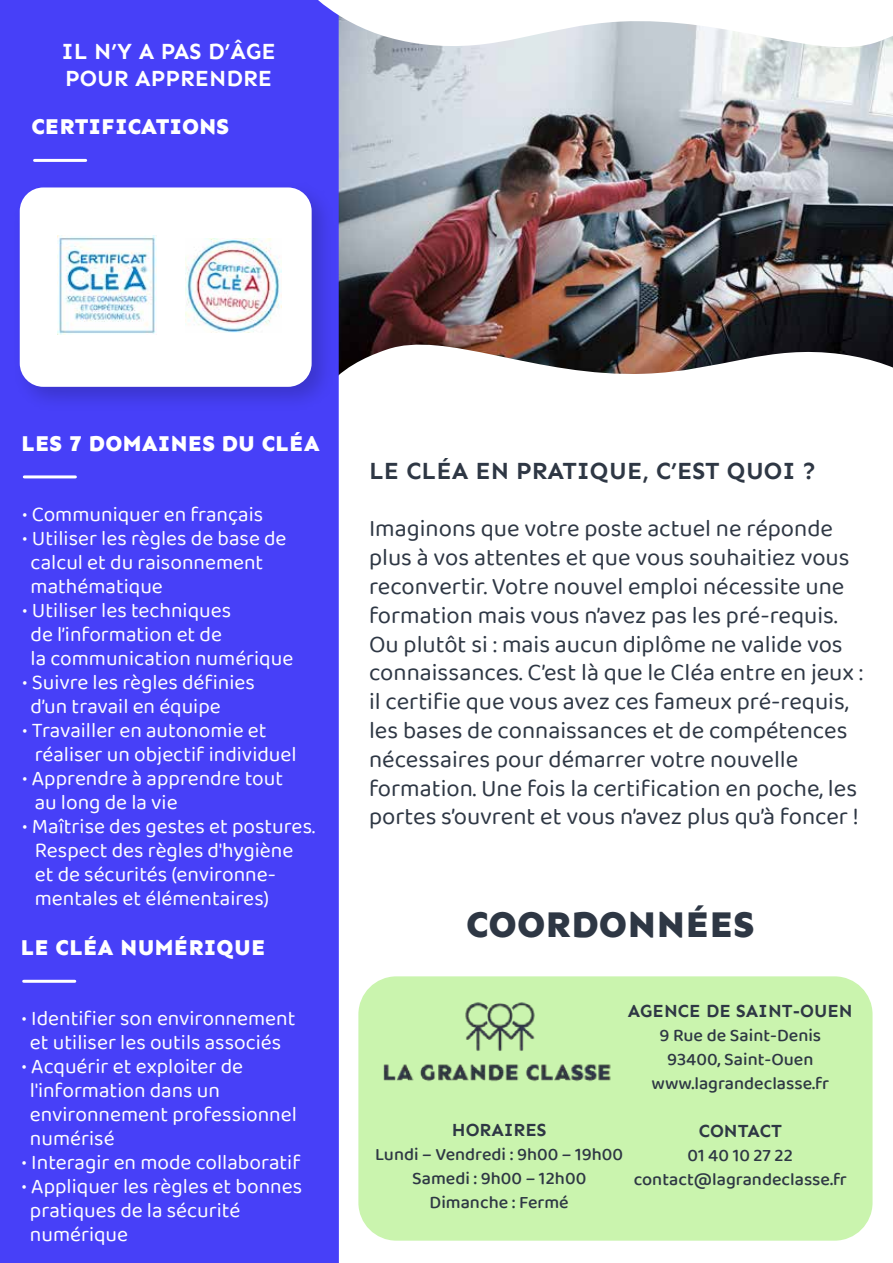
<style>
.page{position:relative;width:893px;height:1263px;background:#fff}
.page>*{position:absolute;margin:0;border:0;box-sizing:border-box;transform-origin:0 0}
.t1{font:800 37.5px "Sen";color:#2e3744}
.t2{font:24px/28.8px "Baloo Chettan 2";color:#2e3744}
.t3{font:700 24px "Sen";color:#2e3744}
.t4{font:800 22.5px "Sen";color:#fff}
.t5{font:700 22.5px/27px "Sen";color:#fff}
.t6{font:21px/24px "Baloo Chettan 2";color:#fff}
.t7{font:500 18px/24px "Baloo Chettan 2";color:#2e3744;text-align:center}
.t8{font:700 18px "Sen";color:#2e3744}
</style>
<div class="page">
<img style="left:339px;top:63px;width:554px;height:267px">
<img style="left:343px;top:330px;width:550px;height:44px">
<div style="left:0;top:0;width:339px;height:1263px;background:#4740f8"></div>
<svg style="left:299px;top:0;width:594px;height:63px"></svg>
<hr style="left:35px;top:159px;width:51px;height:3px;background:#fff">
<img style="left:5px;top:173px;width:338px;height:245px">
<div style="left:20px;top:187px;width:292px;height:200px;background:#fff;border-radius:24px"></div>
<div style="left:358px;top:976px;width:514px;height:265px;background:#caf4ae;border-radius:38px"></div>
<img style="left:383px;top:1002px;width:228px;height:80px">
<img style="left:57px;top:236px;width:100px;height:99px">
<hr style="left:24px;top:475px;width:51px;height:3px;background:#fff">
<hr style="left:24px;top:980px;width:51px;height:3px;background:#fff">
<img style="left:185px;top:238px;width:96px;height:94px">
<p class="t5" style="left:62px;top:38px;width:216px">IL N’Y A PAS D’ÂGE<br>POUR APPRENDRE</p>
<p class="t4" style="left:31px;top:114px;width:199px">CERTIFICATIONS</p>
<p class="t4" style="left:21px;top:431px;width:300px">LES 7 DOMAINES DU CLÉA</p>
<p class="t6" style="left:22px;top:502px;width:242px">• Communiquer en français</p>
<p class="t6" style="left:31px;top:526px;width:257px;text-indent:-8px">• Utiliser les règles de base de calcul et du raisonnement mathématique</p>
<p class="t6" style="left:31px;top:598px;width:264px;text-indent:-8px">• Utiliser les techniques<br>de l’information et de<br>la communication numérique</p>
<p class="t6" style="left:31px;top:670px;width:226px;text-indent:-8px">• Suivre les règles définies d’un travail en équipe</p>
<p class="t6" style="left:35px;top:718px;width:263px;text-indent:-13px">• Travailler en autonomie et réaliser un objectif individuel</p>
<p class="t6" style="left:35px;top:766px;width:250px;text-indent:-13px">• Apprendre à apprendre tout au long de la vie</p>
<p class="t6" style="left:35px;top:814px;width:282px;text-indent:-13px">• Maîtrise des gestes et postures.<br>Respect des règles d'hygiène et de sécurités (environne&shy;mentales et élémentaires)</p>
<p class="t4" style="left:21px;top:935px;width:247px">LE CLÉA NUMÉRIQUE</p>
<p class="t6" style="left:22px;top:1006px;width:275px;text-align:center">• Identifier son environnement et utiliser les outils associés</p>
<p class="t6" style="left:30px;top:1054px;width:268px;text-indent:-8px">• Acquérir et exploiter de l'information dans un environnement professionnel numérisé</p>
<p class="t6" style="left:22px;top:1150px;width:281px">• Interagir en mode collaboratif</p>
<p class="t6" style="left:30px;top:1174px;width:274px;text-indent:-8px">• Appliquer les règles et bonnes pratiques de la sécurité numérique</p>
<p class="t3" style="left:369px;top:457px;width:449px">LE CLÉA EN PRATIQUE, C’EST QUOI ?</p>
<p class="t2" style="left:369px;top:514px;width:496px">Imaginons que votre poste actuel ne réponde plus à vos attentes et que vous souhaitiez vous reconvertir. Votre nouvel emploi nécessite une formation mais vous n’avez pas les pré-requis.<br>Ou plutôt si : mais aucun diplôme ne valide vos connaissances. C’est là que le Cléa entre en jeux : il certifie que vous avez ces fameux pré-requis, les bases de connaissances et de compétences nécessaires pour démarrer votre nouvelle formation. Une fois la certification en poche, les portes s’ouvrent et vous n’avez plus qu’à foncer !</p>
<h1 class="t1" style="left:466px;top:904px;width:290px">COORDONNÉES</h1>
<p class="t8" style="left:628px;top:1000px;width:226px">AGENCE DE SAINT-OUEN</p>
<p class="t7" style="left:652px;top:1023px;width:179px">9 Rue de Saint-Denis<br>93400, Saint-Ouen www.lagrandeclasse.fr</p>
<p class="t8" style="left:699px;top:1120px;width:85px">CONTACT</p>
<p class="t7" style="left:634px;top:1142px;width:215px">01 40 10 27 22 contact@lagrandeclasse.fr</p>
<p class="t8" style="left:452px;top:1120px;width:96px">HORAIRES</p>
<p class="t7" style="left:375px;top:1142px;width:249px">Lundi – Vendredi : 9h00 – 19h00<br>Samedi : 9h00 – 12h00<br>Dimanche : Fermé</p>
</div>
